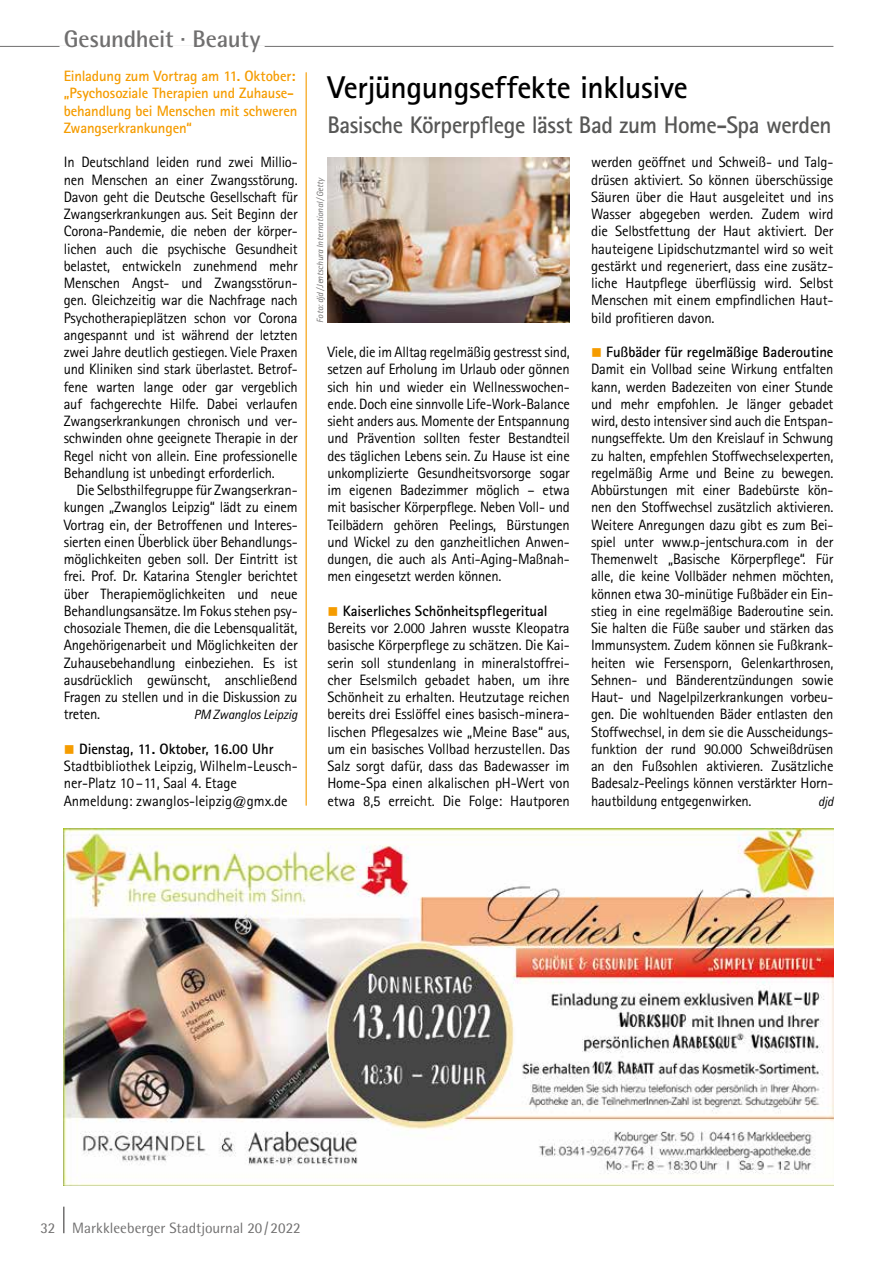
<style>
.page{position:relative;width:893px;height:1263px;background:#fff}
.page>*{position:absolute;margin:0;border:0;box-sizing:border-box;transform-origin:0 0}
.t1{font:700 31.5px "Rotis Sans Serif";letter-spacing:-.015em;color:#000}
.t2{font:700 24px "Rotis Sans Serif";letter-spacing:-.02em;color:#575756}
.t3{font:700 24px "Rotis Semi Sans";letter-spacing:-.01em;color:#706f6f}
.t4{font:15px/17.2px "Rotis Sans Serif";letter-spacing:-.01em;color:#000;text-align:justify}
.t5{font:700 15px/17.2px "Rotis Sans Serif";letter-spacing:-.01em;color:#f59c00}
.t6{font:15px "Rotis Semi Sans";color:#706f6f}
.t7{font:italic 13.5px "Rotis Sans Serif";letter-spacing:-.015em;color:#000}
.t8{font:italic 9px "Rotis Sans Serif";color:#706f6f}
.s1{color:#f59c00}
.s2{font-weight:700}
</style>
<div class="page">
<hr style="left:63px;top:1206px;width:2px;height:27px;background:#706f6f">
<hr style="left:0;top:46px;width:833px;height:1px;background:#706f6f">
<hr style="left:60px;top:46px;width:205px;height:1px;background:#fff">
<img style="left:327px;top:158px;width:243px;height:165px">
<img style="left:64px;top:828px;width:769px;height:357px">
<hr style="left:306px;top:72px;width:1px;height:734px;background:#f59c00">
<h2 class="t3" style="left:64px;top:24px;width:198px">Gesundheit · Beauty</h2>
<p class="t5" style="left:64px;top:67px;width:235px">Einladung zum Vortrag am 11. Oktober: „Psychosoziale Therapien und Zuhause&shy;behandlung bei Menschen mit schweren Zwangserkrankungen“</p>
<p class="t4" style="left:64px;top:153px;width:235px">In Deutschland leiden rund zwei Millio&shy;nen Menschen an einer Zwangsstörung.<br>Davon geht die Deutsche Gesellschaft für Zwangserkrankungen aus. Seit Beginn der Corona-Pandemie, die neben der körper&shy;lichen auch die psychische Gesundheit belastet, entwickeln zunehmend mehr Menschen Angst- und Zwangsstörun&shy;gen. Gleichzeitig war die Nachfrage nach Psychotherapieplätzen schon vor Corona angespannt und ist während der letzten zwei Jahre deutlich gestiegen. Viele Praxen und Kliniken sind stark überlastet. Betrof&shy;fene warten lange oder gar vergeblich auf fachgerechte Hilfe. Dabei verlaufen Zwangserkrankungen chronisch und ver&shy;schwinden ohne geeignete Therapie in der Regel nicht von allein. Eine professionelle Behandlung ist unbedingt erforderlich.</p>
<p class="t4" style="left:64px;top:481px;width:235px;text-indent:13px">Die Selbsthilfegruppe für Zwangserkran&shy;kungen „Zwanglos Leipzig“ lädt zu einem Vortrag ein, der Betroffenen und Interes&shy;sierten einen Überblick über Behandlungs&shy;möglichkeiten geben soll. Der Eintritt ist frei. Prof. Dr. Katarina Stengler berichtet über Therapiemöglichkeiten und neue Behandlungsansätze. Im Fokus stehen psy&shy;chosoziale Themen, die die Lebensqualität, Angehörigenarbeit und Möglichkeiten der Zuhausebehandlung einbeziehen. Es ist ausdrücklich gewünscht, anschließend Fragen zu stellen und in die Diskussion zu treten.</p>
<p class="t7" style="left:194px;top:707px;width:105px">PM Zwanglos Leipzig</p>
<p class="t4" style="left:64px;top:740px;width:235px;text-align:left"><span class="s1">■</span> <span class="s2">Dienstag, 11. Oktober, 16.00 Uhr </span>Stadtbibliothek Leipzig, Wilhelm-Leusch&shy;ner-Platz 10–11, Saal 4. Etage Anmeldung: zwanglos-leipzig@gmx.de</p>
<h1 class="t1" style="left:327px;top:68px;width:362px">Verjüngungseffekte inklusive</h1>
<h2 class="t2" style="left:327px;top:109px;width:506px">Basische Körperpflege lässt Bad zum Home-Spa werden</h2>
<p class="t8" style="left:315px;top:323px;width:147px;rotate:-90deg">Foto: djd/Jentschura International/Getty</p>
<p class="t4" style="left:327px;top:343px;width:244px">Viele, die im Alltag regelmäßig gestresst sind, setzen auf Erholung im Urlaub oder gönnen sich hin und wieder ein Wellnesswochen&shy;ende. Doch eine sinnvolle Life-Work-Balance sieht anders aus. Momente der Entspannung und Prävention sollten fester Bestandteil des täglichen Lebens sein. Zu Hause ist eine unkomplizierte Gesundheitsvorsorge sogar im eigenen Badezimmer möglich – etwa mit basischer Körperpflege. Neben Voll- und Teilbädern gehören Peelings, Bürstungen und Wickel zu den ganzheitlichen Anwen&shy;dungen, die auch als Anti-Aging-Maßnah&shy;men eingesetzt werden können.</p>
<p class="t4" style="left:327px;top:602px;width:244px;text-align:left"><span class="s1">■</span> <span class="s2">Kaiserliches Schönheitspflegeritual </span>Bereits vor 2.000 Jahren wusste Kleopatra basische Körperpflege zu schätzen. Die Kai&shy;serin soll stundenlang in mineralstoffrei&shy;cher Eselsmilch gebadet haben, um ihre Schönheit zu erhalten. Heutzutage reichen bereits drei Esslöffel eines basisch-minera&shy;lischen Pflegesalzes wie „Meine Base“ aus, um ein basisches Vollbad herzustellen. Das Salz sorgt dafür, dass das Badewasser im Home-Spa einen alkalischen pH-Wert von etwa 8,5 erreicht. Die Folge: Hautporen</p>
<p class="t4" style="left:591px;top:153px;width:244px">werden geöffnet und Schweiß- und Talg&shy;drüsen aktiviert. So können überschüssige Säuren über die Haut ausgeleitet und ins Wasser abgegeben werden. Zudem wird die Selbstfettung der Haut aktiviert. Der hauteigene Lipidschutzmantel wird so weit gestärkt und regeneriert, dass eine zusätz&shy;liche Hautpflege überflüssig wird. Selbst Menschen mit einem empfindlichen Haut&shy;bild profitieren davon.</p>
<p class="t4" style="left:591px;top:343px;width:244px"><span class="s1">■</span> <span class="s2">Fußbäder für regelmäßige Baderoutine </span>Damit ein Vollbad seine Wirkung entfalten kann, werden Badezeiten von einer Stunde und mehr empfohlen. Je länger gebadet wird, desto intensiver sind auch die Entspan&shy;nungseffekte. Um den Kreislauf in Schwung zu halten, empfehlen Stoffwechselexperten, regelmäßig Arme und Beine zu bewegen.<br>Abbürstungen mit einer Badebürste kön&shy;nen den Stoffwechsel zusätzlich aktivieren.<br>Weitere Anregungen dazu gibt es zum Bei&shy;spiel unter www.p-jentschura.com in der Themenwelt „Basische Körperpflege“. Für alle, die keine Vollbäder nehmen möchten, können etwa 30-minütige Fußbäder ein Ein&shy;stieg in eine regelmäßige Baderoutine sein.<br>Sie halten die Füße sauber und stärken das Immunsystem. Zudem können sie Fußkrank&shy;heiten wie Fersensporn, Gelenkarthrosen, Sehnen- und Bänderentzündungen sowie Haut- und Nagelpilzerkrankungen vorbeu&shy;gen. Die wohltuenden Bäder entlasten den Stoffwechsel, in dem sie die Ausscheidungs&shy;funktion der rund 90.000 Schweißdrüsen an den Fußsohlen aktivieren. Zusätzliche Badesalz-Peelings können verstärkter Horn&shy;hautbildung entgegenwirken.</p>
<p class="t7" style="left:818px;top:793px;width:17px">djd</p>
<p class="t6" style="left:40px;top:1219px;width:262px">32 Markkleeberger Stadtjournal 20/2022</p>
</div>
